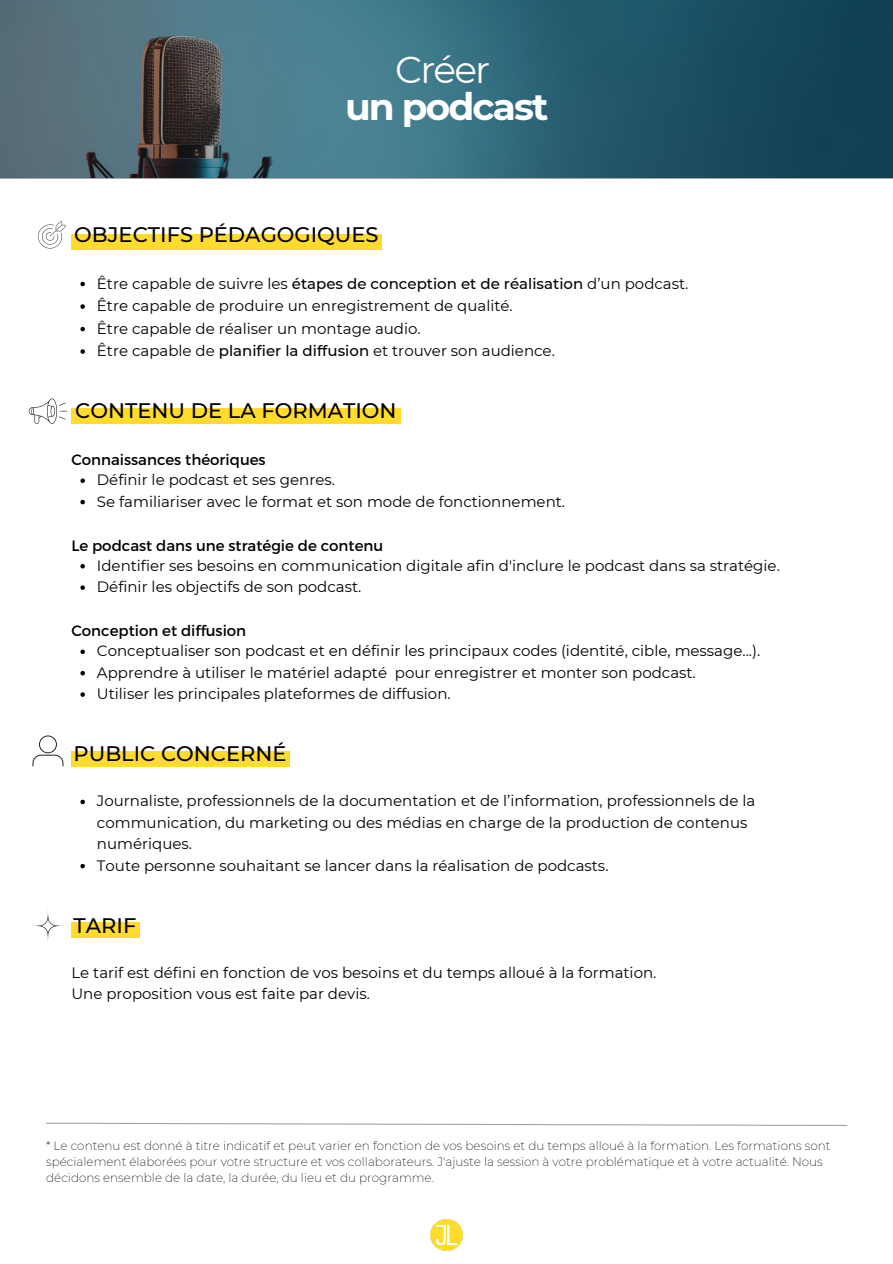
<style>
.page{position:relative;width:893px;height:1264px;background:#fff}
.page>*{position:absolute;margin:0;border:0;box-sizing:border-box;transform-origin:0 0}
.t1{font:700 37.5px/37.2px "Montserrat";letter-spacing:-.05em;color:#fff;text-align:center}
.t2{font:500 21px "Montserrat";color:#000}
.t3{font:15px/21.3px "Montserrat";color:#000}
.t4{font:200 12px/16px "Montserrat";color:#000}
.s1{font-weight:400}
.s2{font-weight:500}
</style>
<div class="page">
<svg style="left:0;top:0;width:892px;height:178px;background:#366271"></svg>
<div style="left:71px;top:234px;width:310px;height:16px;background:#ffdb2b"></div>
<div style="left:71px;top:408px;width:329px;height:16px;background:#ffdb2b"></div>
<div style="left:71px;top:922px;width:69px;height:16px;background:#ffdb2b"></div>
<svg style="left:38px;top:221px;width:28px;height:27px"></svg>
<svg style="left:29px;top:398px;width:38px;height:26px"></svg>
<svg style="left:32px;top:910px;width:32px;height:32px"></svg>
<img style="left:431px;top:1219px;width:31px;height:31px">
<div style="left:71px;top:751px;width:219px;height:15px;background:#ffdb2b"></div>
<svg style="left:32px;top:735px;width:31px;height:31px"></svg>
<svg style="left:80px;top:478px;width:5px;height:5px"></svg>
<svg style="left:80px;top:500px;width:5px;height:4px"></svg>
<svg style="left:80px;top:564px;width:5px;height:4px"></svg>
<svg style="left:80px;top:585px;width:5px;height:5px"></svg>
<svg style="left:80px;top:649px;width:5px;height:5px"></svg>
<svg style="left:80px;top:671px;width:5px;height:4px"></svg>
<svg style="left:80px;top:692px;width:5px;height:4px"></svg>
<svg style="left:80px;top:282px;width:5px;height:4px"></svg>
<svg style="left:80px;top:304px;width:5px;height:5px"></svg>
<svg style="left:80px;top:327px;width:5px;height:4px"></svg>
<svg style="left:80px;top:349px;width:5px;height:5px"></svg>
<svg style="left:80px;top:799px;width:5px;height:5px"></svg>
<svg style="left:80px;top:863px;width:5px;height:5px"></svg>
<svg style="left:46px;top:1122px;width:802px;height:4px"></svg>
<p class="t1" style="left:345px;top:50px;width:205px"><span class="s1">Créer<br></span>un podcast</p>
<p class="t2" style="left:74px;top:222px;width:306px">OBJECTIFS PÉDAGOGIQUES</p>
<p class="t3" style="left:97px;top:272px;width:593px">Être capable de suivre les <span class="s2">étapes de conception et de réalisation</span> d’un podcast.</p>
<p class="t3" style="left:97px;top:295px;width:417px">Être capable de produire un enregistrement de qualité.</p>
<h3 class="t3" style="left:97px;top:317px;width:325px">Être capable de réaliser un montage audio.</h3>
<p class="t3" style="left:97px;top:340px;width:459px">Être capable de <span class="s2">planifier la diffusion</span> et trouver son audience.</p>
<p class="t2" style="left:75px;top:398px;width:323px">CONTENU DE LA FORMATION</p>
<h1 class="t3" style="left:71px;top:448px;width:196px">Connaissances théoriques</h1>
<p class="t3" style="left:97px;top:469px;width:239px">Définir le podcast et ses genres.</p>
<h2 class="t3" style="left:97px;top:490px;width:469px">Se familiariser avec le format et son mode de fonctionnement.</h2>
<p class="t3" style="left:71px;top:533px;width:313px">Le podcast dans une stratégie de contenu</p>
<p class="t3" style="left:97px;top:554px;width:684px">Identifier ses besoins en communication digitale afin d'inclure le podcast dans sa stratégie.</p>
<p class="t3" style="left:97px;top:576px;width:266px">Définir les objectifs de son podcast.</p>
<p class="t3" style="left:71px;top:619px;width:176px">Conception et diffusion</p>
<p class="t3" style="left:97px;top:640px;width:664px">Conceptualiser son podcast et en définir les principaux codes (identité, cible, message...).</p>
<h2 class="t3" style="left:97px;top:661px;width:600px">Apprendre à utiliser le matériel adapté pour enregistrer et monter son podcast.</h2>
<h3 class="t3" style="left:97px;top:683px;width:355px">Utiliser les principales plateformes de diffusion.</h3>
<p class="t2" style="left:74px;top:740px;width:214px">PUBLIC CONCERNÉ</p>
<p class="t3" style="left:97px;top:790px;width:660px">Journaliste, professionnels de la documentation et de l’information, professionnels de la communication, du marketing ou des médias en charge de la production de contenus numériques.</p>
<h2 class="t3" style="left:97px;top:854px;width:513px">Toute personne souhaitant se lancer dans la réalisation de podcasts.</h2>
<h3 class="t2" style="left:74px;top:912px;width:64px">TARIF</h3>
<p class="t3" style="left:71px;top:962px;width:586px">Le tarif est défini en fonction de vos besoins et du temps alloué à la formation.<br>Une proposition vous est faite par devis.</p>
<p class="t4" style="left:46px;top:1137px;width:785px">* Le contenu est donné à titre indicatif et peut varier en fonction de vos besoins et du temps alloué à la formation. Les formations sont spécialement élaborées pour votre structure et vos collaborateurs. J'ajuste la session à votre problématique et à votre actualité. Nous décidons ensemble de la date, la durée, du lieu et du programme.</p>
</div>
